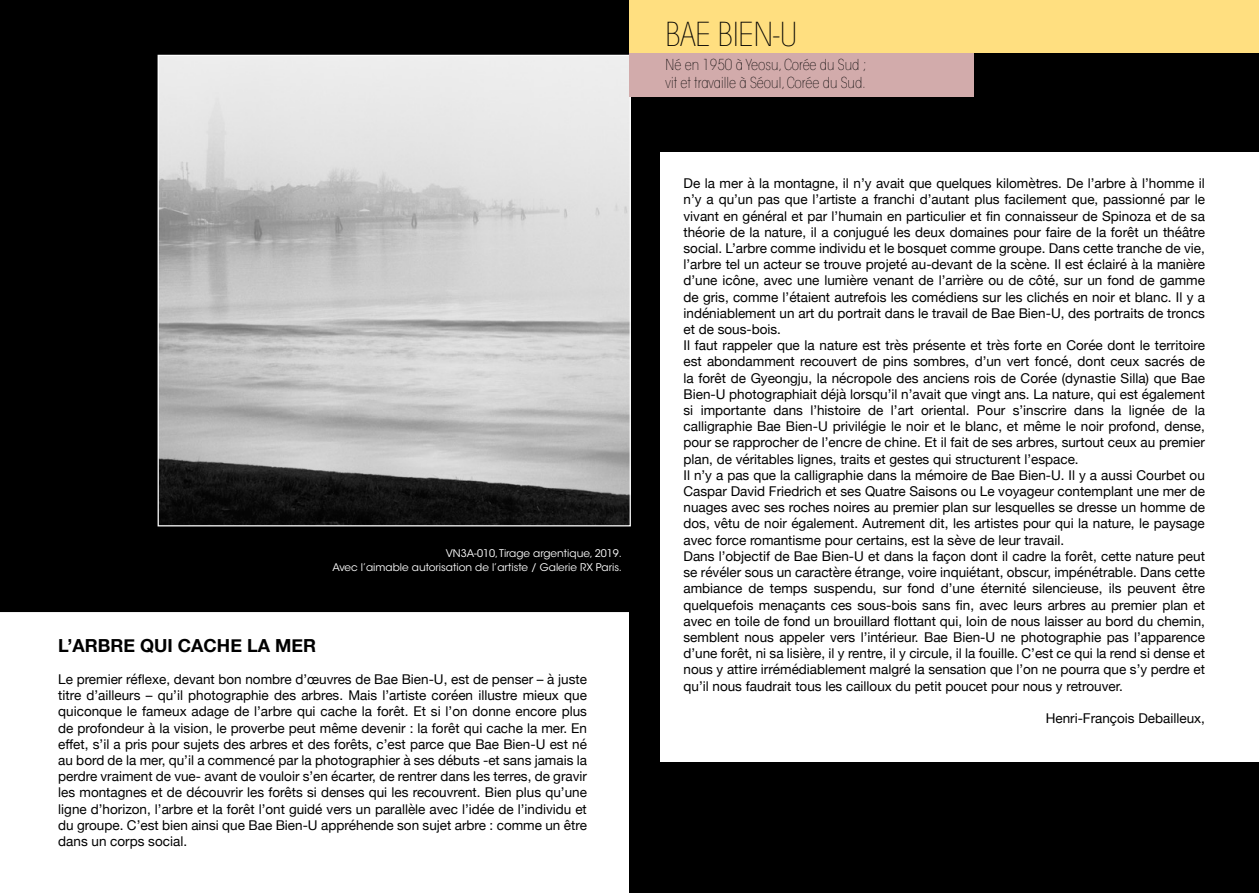
<style>
.page{position:relative;width:1259px;height:893px;background:#fff}
.page>*{position:absolute;margin:0;border:0;box-sizing:border-box;transform-origin:0 0}
.t1{font:200 condensed 32.7px "ITC Avant Garde Std";color:#000}
.t2{font:700 18px "Helvetica Neue";color:#000}
.t3{font:200 condensed 15px/18px "ITC Avant Garde Std";color:#000}
.t4{font:13.5px/16.2px "Helvetica Neue";color:#000;text-align:justify}
.t5{font:10.5px/13.5px "ITC Avant Garde Std";color:#fff;text-align:right}
</style>
<div class="page">
<div style="left:642px;top:53px;width:617px;height:98px;background:#000"></div>
<div style="left:642px;top:762px;width:617px;height:131px;background:#000"></div>
<div style="left:629px;top:0;width:31px;height:893px;background:#000"></div>
<div style="left:0;top:0;width:629px;height:612px;background:#000"></div>
<img style="left:160px;top:57px;width:469px;height:467px">
<div style="left:629px;top:52px;width:345px;height:44px;background:#d2abab"></div>
<div style="left:629px;top:0;width:630px;height:53px;background:#ffdf80"></div>
<p class="t5" style="left:332px;top:547px;width:291px">VN3A-010, Tirage argentique, 2019.<br>Avec l’aimable autorisation de l’artiste / Galerie RX Paris.</p>
<h2 class="t2" style="left:58px;top:631px;width:259px">L’ARBRE QUI CACHE LA MER</h2>
<p class="t4" style="left:58px;top:672px;width:530px">Le premier réflexe, devant bon nombre d’œuvres de Bae Bien-U, est de penser – à juste titre d’ailleurs – qu’il photographie des arbres. Mais l’artiste coréen illustre mieux que quiconque le fameux adage de l’arbre qui cache la forêt. Et si l’on donne encore plus de profondeur à la vision, le proverbe peut même devenir : la forêt qui cache la mer. En effet, s’il a pris pour sujets des arbres et des forêts, c’est parce que Bae Bien-U est né au bord de la mer, qu’il a commencé par la photographier à ses débuts -et sans jamais la perdre vraiment de vue- avant de vouloir s’en écarter, de rentrer dans les terres, de gravir les montagnes et de découvrir les forêts si denses qui les recouvrent. Bien plus qu’une ligne d’horizon, l’arbre et la forêt l’ont guidé vers un parallèle avec l’idée de l’individu et du groupe. C’est bien ainsi que Bae Bien-U appréhende son sujet arbre : comme un être dans un corps social.</p>
<h1 class="t1" style="left:665px;top:15px;width:133px">BAE BIEN-U</h1>
<p class="t3" style="left:665px;top:56px;width:202px">Né en 1950 à Yeosu, Corée du Sud ; vit et travaille à Séoul, Corée du Sud.</p>
<p class="t4" style="left:683px;top:176px;width:523px;text-align:left">De la mer à la montagne, il n’y avait que quelques kilomètres. De l’arbre à l’homme il n’y a qu’un pas que l’artiste a franchi d’autant plus facilement que, passionné par le vivant en général et par l’humain en particulier et fin connaisseur de Spinoza et de sa théorie de la nature, il a conjugué les deux domaines pour faire de la forêt un théâtre social. L’arbre comme individu et le bosquet comme groupe. Dans cette tranche de vie, l’arbre tel un acteur se trouve projeté au-devant de la scène. Il est éclairé à la manière d’une icône, avec une lumière venant de l’arrière ou de côté, sur un fond de gamme de gris, comme l’étaient autrefois les comédiens sur les clichés en noir et blanc. Il y a indéniablement un art du portrait dans le travail de Bae Bien-U, des portraits de troncs et de sous-bois.<br>Il faut rappeler que la nature est très présente et très forte en Corée dont le territoire est abondamment recouvert de pins sombres, d’un vert foncé, dont ceux sacrés de la forêt de Gyeongju, la nécropole des anciens rois de Corée (dynastie Silla) que Bae Bien-U photographiait déjà lorsqu’il n’avait que vingt ans. La nature, qui est également si importante dans l’histoire de l’art oriental. Pour s’inscrire dans la lignée de la calligraphie Bae Bien-U privilégie le noir et le blanc, et même le noir profond, dense, pour se rapprocher de l’encre de chine. Et il fait de ses arbres, surtout ceux au premier plan, de véritables lignes, traits et gestes qui structurent l’espace.<br>Il n’y a pas que la calligraphie dans la mémoire de Bae Bien-U. Il y a aussi Courbet ou Caspar David Friedrich et ses Quatre Saisons ou Le voyageur contemplant une mer de nuages avec ses roches noires au premier plan sur lesquelles se dresse un homme de dos, vêtu de noir également. Autrement dit, les artistes pour qui la nature, le paysage avec force romantisme pour certains, est la sève de leur travail.<br>Dans l’objectif de Bae Bien-U et dans la façon dont il cadre la forêt, cette nature peut se révéler sous un caractère étrange, voire inquiétant, obscur, impénétrable. Dans cette ambiance de temps suspendu, sur fond d’une éternité silencieuse, ils peuvent être quelquefois menaçants ces sous-bois sans fin, avec leurs arbres au premier plan et avec en toile de fond un brouillard flottant qui, loin de nous laisser au bord du chemin, semblent nous appeler vers l’intérieur. Bae Bien-U ne photographie pas l’apparence d’une forêt, ni sa lisière, il y rentre, il y circule, il la fouille. C’est ce qui la rend si dense et nous y attire irrémédiablement malgré la sensation que l’on ne pourra que s’y perdre et qu’il nous faudrait tous les cailloux du petit poucet pour nous y retrouver.</p>
<p class="t4" style="left:1045px;top:711px;width:161px">Henri-François Debailleux,</p>
</div>
